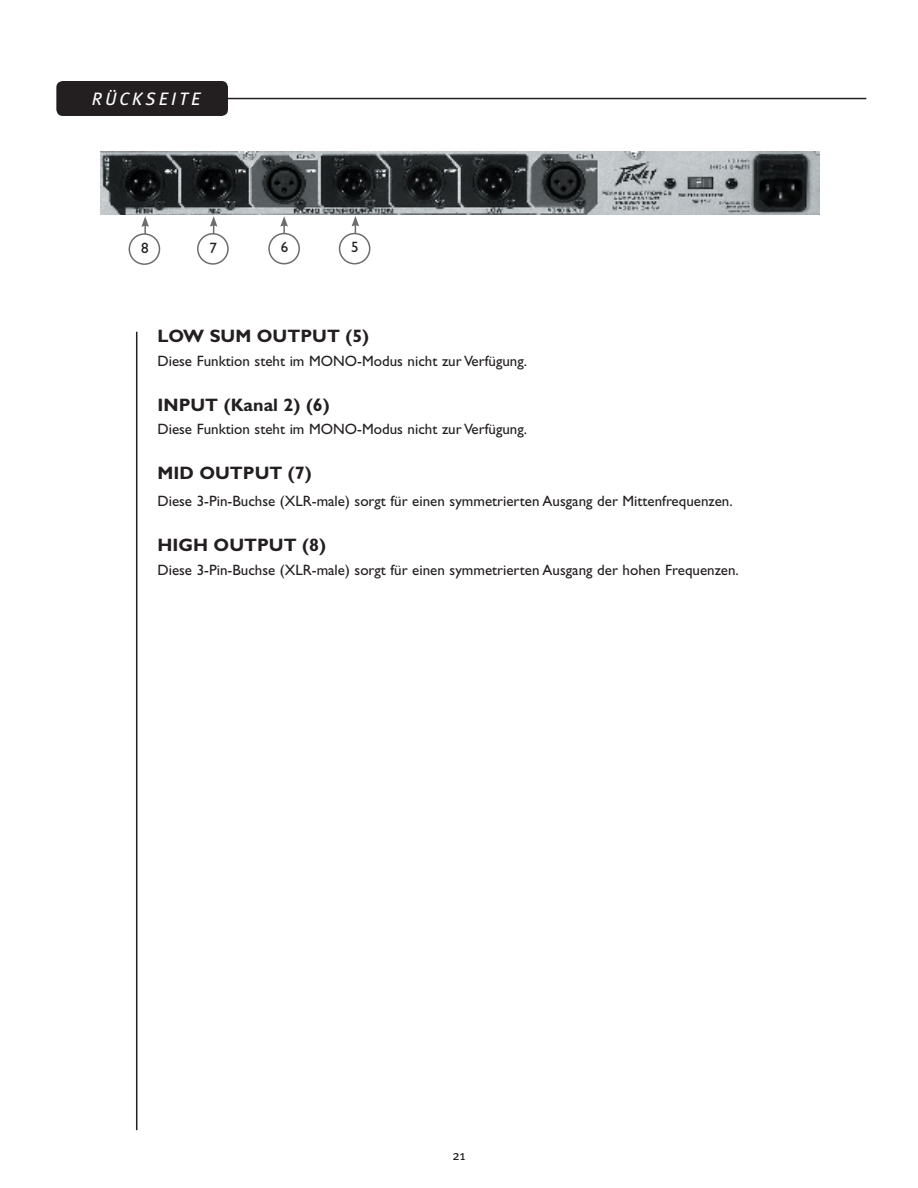
<style>
.page{position:relative;width:918px;height:1188px;background:#fff}
.page>*{position:absolute;margin:0;border:0;box-sizing:border-box;transform-origin:0 0}
.t1{font:700 18px "Gill Sans";color:#231f20}
.t2{font:italic 18px "Meta Plus Book Caps";letter-spacing:.16em;color:#fff}
.t3{font:15px "Gill Sans";color:#231f20}
.t4{font:13.5px "Meta Plus";color:#231f20}
</style>
<div class="page">
<hr style="left:136px;top:332px;width:1px;height:798px;background:#231f20">
<hr style="left:191px;top:98px;width:675px;height:1px;background:#231f20">
<div style="left:56px;top:81px;width:172px;height:35px;background:#231f20"></div>
<img style="left:101px;top:152px;width:718px;height:63px">
<svg style="left:210px;top:216px;width:7px;height:17px"></svg>
<div style="left:197px;top:233px;width:32px;height:32px;border:2px solid #6c6d70;border-radius:50%"></div>
<hr style="left:283px;top:224px;width:2px;height:24px;background:#6c6d70">
<svg style="left:280px;top:216px;width:8px;height:11px"></svg>
<div style="left:269px;top:234px;width:30px;height:30px;background:#fff;border-radius:50%"></div>
<div style="left:268px;top:233px;width:32px;height:31px;border:2px solid #6c6d70;border-radius:50%"></div>
<svg style="left:352px;top:216px;width:7px;height:18px"></svg>
<div style="left:339px;top:233px;width:31px;height:31px;border:2px solid #6c6d70;border-radius:50%"></div>
<hr style="left:144px;top:225px;width:2px;height:23px;background:#6c6d70">
<svg style="left:141px;top:216px;width:8px;height:11px"></svg>
<div style="left:129px;top:234px;width:30px;height:30px;background:#fff;border-radius:50%"></div>
<div style="left:129px;top:233px;width:31px;height:32px;border:2px solid #6c6d70;border-radius:50%"></div>
<p class="t2" style="left:92px;top:88px;width:110px">RÜCKSEITE</p>
<p class="t3" style="left:141px;top:239px;width:9px">8</p>
<p class="t3" style="left:210px;top:239px;width:9px">7</p>
<p class="t3" style="left:281px;top:239px;width:9px">6</p>
<p class="t3" style="left:351px;top:239px;width:9px">5</p>
<p class="t1" style="left:158px;top:326px;width:213px">LOW SUM OUTPUT (5)</p>
<p class="t3" style="left:158px;top:352px;width:371px">Diese Funktion steht im MONO-Modus nicht zur Verfügung.</p>
<p class="t1" style="left:158px;top:394px;width:174px">INPUT (Kanal 2) (6)</p>
<p class="t3" style="left:158px;top:420px;width:371px">Diese Funktion steht im MONO-Modus nicht zur Verfügung.</p>
<p class="t1" style="left:158px;top:462px;width:156px">MID OUTPUT (7)</p>
<p class="t3" style="left:158px;top:492px;width:577px">Diese 3-Pin-Buchse (XLR-male) sorgt für einen symmetrierten Ausgang der Mittenfrequenzen.</p>
<p class="t1" style="left:158px;top:534px;width:170px">HIGH OUTPUT (8)</p>
<p class="t3" style="left:158px;top:561px;width:583px">Diese 3-Pin-Buchse (XLR-male) sorgt für einen symmetrierten Ausgang der hohen Frequenzen.</p>
<p class="t4" style="left:453px;top:1147px;width:14px">21</p>
</div>
